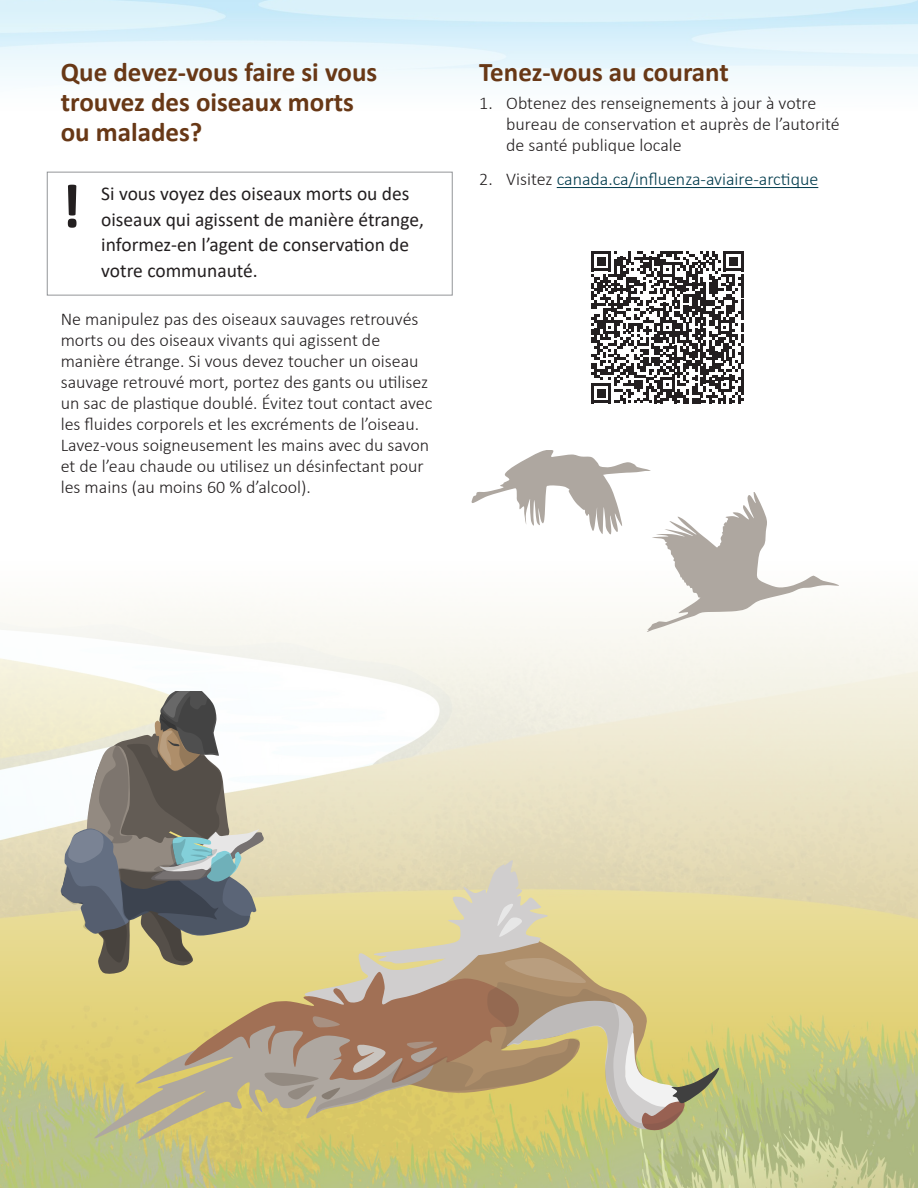
<style>
.page{position:relative;width:918px;height:1188px;background:#fff}
.page>*{position:absolute;margin:0;border:0;box-sizing:border-box;transform-origin:0 0}
.t1{font:700 63px "Calibri";color:#231f20}
.t2{font:700 27px/30px "Calibri";color:#683816}
.t3{font:19.5px/25.5px "Calibri";color:#231f20}
.Basic_tabloid{font:300 18px/21px "Calibri";color:#231f20}
.t4{font:300 18px "Calibri";color:#003b4c}
.s1{color:#231f20}
</style>
<div class="page">
<img style="left:0;top:672px;width:918px;height:516px">
<img style="left:0;top:0;width:918px;height:672px">
<svg style="left:472px;top:450px;width:367px;height:181px"></svg>
<svg style="left:91px;top:1131px;width:348px;height:9px;background:#d1c46d"></svg>
<svg style="left:61px;top:691px;width:658px;height:440px;background:#ccc29c"></svg>
<hr style="left:557px;top:187px;width:261px;height:1px;background:#003b4c">
<svg style="left:591px;top:251px;width:153px;height:152px"></svg>
<div style="left:47px;top:172px;width:406px;height:124px;background:#fff;border:1px solid #939598"></div>
<h1 class="t2" style="left:61px;top:57px;width:318px">Que devez-vous faire si vous trouvez des oiseaux morts ou malades?</h1>
<p class="t1" style="left:61px;top:162px;width:22px">!</p>
<p class="t3" style="left:101px;top:181px;width:324px">Si vous voyez des oiseaux morts ou des oiseaux qui agissent de manière étrange, informez-en l’agent de conservation de votre communauté.</p>
<p class="Basic_tabloid" style="left:61px;top:308px;width:373px">Ne manipulez pas des oiseaux sauvages retrouvés morts ou des oiseaux vivants qui agissent de manière étrange. Si vous devez toucher un oiseau sauvage retrouvé mort, portez des gants ou utilisez un sac de plastique doublé. Évitez tout contact avec les fluides corporels et les excréments de l’oiseau.<br>Lavez-vous soigneusement les mains avec du savon et de l’eau chaude ou utilisez un désinfectant pour les mains (au moins 60 % d’alcool).</p>
<h1 class="t2" style="left:479px;top:57px;width:251px">Tenez-vous au courant</h1>
<p class="Basic_tabloid" style="left:506px;top:92px;width:335px;text-indent:-27px">1. Obtenez des renseignements à jour à votre bureau de conservation et auprès de l’autorité de santé publique locale</p>
<p class="t4" style="left:479px;top:168px;width:341px"><span class="s1">2. Visitez</span> canada.ca/influenza-aviaire-arctique</p>
</div>
